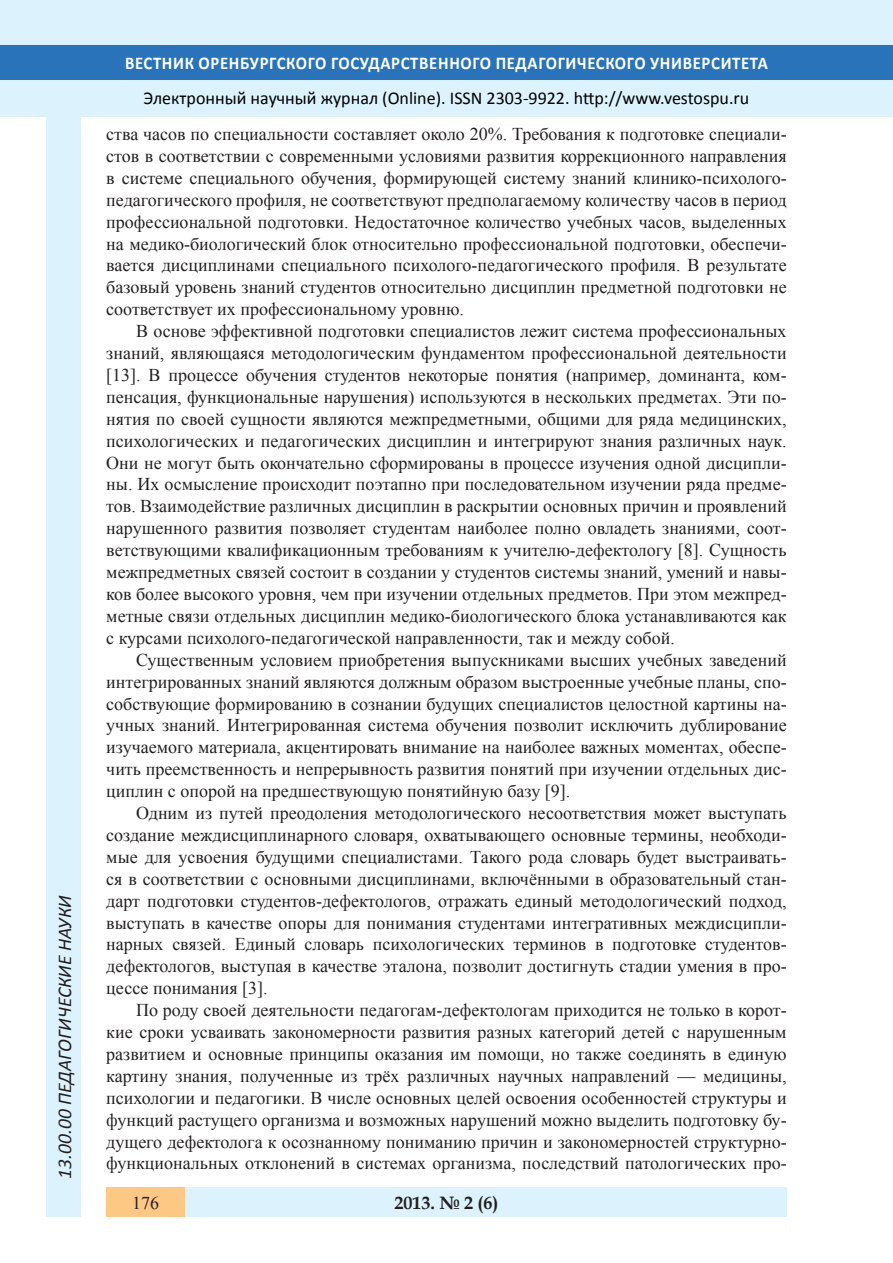
<style>
.page{position:relative;width:893px;height:1263px;background:#fff}
.page>*{position:absolute;margin:0;border:0;box-sizing:border-box;transform-origin:0 0}
.t1{font:italic 19.5px "Calibri";color:#231f20}
.Стиль2{font:18px/21.9px "Times New Roman";color:#231f20;text-align:justify}
.t2{font:18px "Calibri";color:#000}
.t3{font:700 18px "Calibri";letter-spacing:.04em;color:#fff;scale:.93 1}
.t4{font:700 18px "Book Antiqua";color:#231f20}
</style>
<div class="page">
<div style="left:0;top:0;width:893px;height:116px;background:#dcf2fc"></div>
<div style="left:0;top:45px;width:893px;height:34px;background:#2873ba"></div>
<div style="left:106px;top:1188px;width:681px;height:29px;background:#dcf2fc"></div>
<div style="left:106px;top:1188px;width:79px;height:29px;background:#fdc784"></div>
<div style="left:47px;top:116px;width:34px;height:1101px;background:#dcf2fc"></div>
<p class="t1" style="left:51px;top:1179px;width:285px;rotate:-90deg">13.00.00 ПЕДАГОГИЧЕСКИЕ НАУКИ</p>
<p class="t3" style="left:125px;top:51px;width:693px">ВЕСТНИК ОРЕНБУРГСКОГО ГОСУДАРСТВЕННОГО ПЕДАГОГИЧЕСКОГО УНИВЕРСИТЕТА</p>
<p class="t2" style="left:144px;top:86px;width:607px">Электронный научный журнал (Online). ISSN 2303-9922. http://www.vestospu.ru</p>
<p class="Стиль2" style="left:106px;top:123px;width:682px">ства часов по специальности составляет около 20%. Требования к подготовке специали&shy;стов в соответствии с современными условиями развития коррекционного направления в системе специального обучения, формирующей систему знаний клинико-психолого&shy;педагогического профиля, не соответствуют предполагаемому количеству часов в период профессиональной подготовки. Недостаточное количество учебных часов, выделенных на медико-биологический блок относительно профессиональной подготовки, обеспечи&shy;вается дисциплинами специального психолого-педагогического профиля. В результате базовый уровень знаний студентов относительно дисциплин предметной подготовки не соответствует их профессиональному уровню.</p>
<p class="Стиль2" style="left:106px;top:320px;width:682px;text-indent:30px">В основе эффективной подготовки специалистов лежит система профессиональных знаний, являющаяся методологическим фундаментом профессиональной деятельности [13]. В процессе обучения студентов некоторые понятия (например, доминанта, ком&shy;пенсация, функциональные нарушения) используются в нескольких предметах. Эти по&shy;нятия по своей сущности являются межпредметными, общими для ряда медицинских, психологических и педагогических дисциплин и интегрируют знания различных наук.<br>Они не могут быть окончательно сформированы в процессе изучения одной дисципли&shy;ны. Их осмысление происходит поэтапно при последовательном изучении ряда предме&shy;тов. Взаимодействие различных дисциплин в раскрытии основных причин и проявлений нарушенного развития позволяет студентам наиболее полно овладеть знаниями, соот&shy;ветствующими квалификационным требованиям к учителю-дефектологу [8]. Сущность межпредметных связей состоит в создании у студентов системы знаний, умений и навы&shy;ков более высокого уровня, чем при изучении отдельных предметов. При этом межпред&shy;метные связи отдельных дисциплин медико-биологического блока устанавливаются как с курсами психолого-педагогической направленности, так и между собой.</p>
<p class="Стиль2" style="left:106px;top:648px;width:682px;text-indent:30px">Существенным условием приобретения выпускниками высших учебных заведений интегрированных знаний являются должным образом выстроенные учебные планы, спо&shy;собствующие формированию в сознании будущих специалистов целостной картины на&shy;учных знаний. Интегрированная система обучения позволит исключить дублирование изучаемого материала, акцентировать внимание на наиболее важных моментах, обеспе&shy;чить преемственность и непрерывность развития понятий при изучении отдельных дис&shy;циплин с опорой на предшествующую понятийную базу [9].</p>
<p class="Стиль2" style="left:106px;top:802px;width:682px;text-indent:30px">Одним из путей преодоления методологического несоответствия может выступать создание междисциплинарного словаря, охватывающего основные термины, необходи&shy;мые для усвоения будущими специалистами. Такого рода словарь будет выстраивать&shy;ся в соответствии с основными дисциплинами, включёнными в образовательный стан&shy;дарт подготовки студентов-дефектологов, отражать единый методологический подход, выступать в качестве опоры для понимания студентами интегративных междисципли&shy;нарных связей. Единый словарь психологических терминов в подготовке студентов&shy;дефектологов, выступая в качестве эталона, позволит достигнуть стадии умения в про&shy;цессе понимания [3].</p>
<p class="Стиль2" style="left:106px;top:999px;width:682px;text-indent:30px">По роду своей деятельности педагогам-дефектологам приходится не только в корот&shy;кие сроки усваивать закономерности развития разных категорий детей с нарушенным развитием и основные принципы оказания им помощи, но также соединять в единую картину знания, полученные из трёх различных научных направлений — медицины, психологии и педагогики. В числе основных целей освоения особенностей структуры и функций растущего организма и возможных нарушений можно выделить подготовку бу&shy;дущего дефектолога к осознанному пониманию причин и закономерностей структурно&shy;функциональных отклонений в системах организма, последствий патологических про-</p>
<p class="Стиль2" style="left:132px;top:1191px;width:28px">176</p>
<p class="t4" style="left:394px;top:1190px;width:106px">2013. № 2 (6)</p>
</div>
